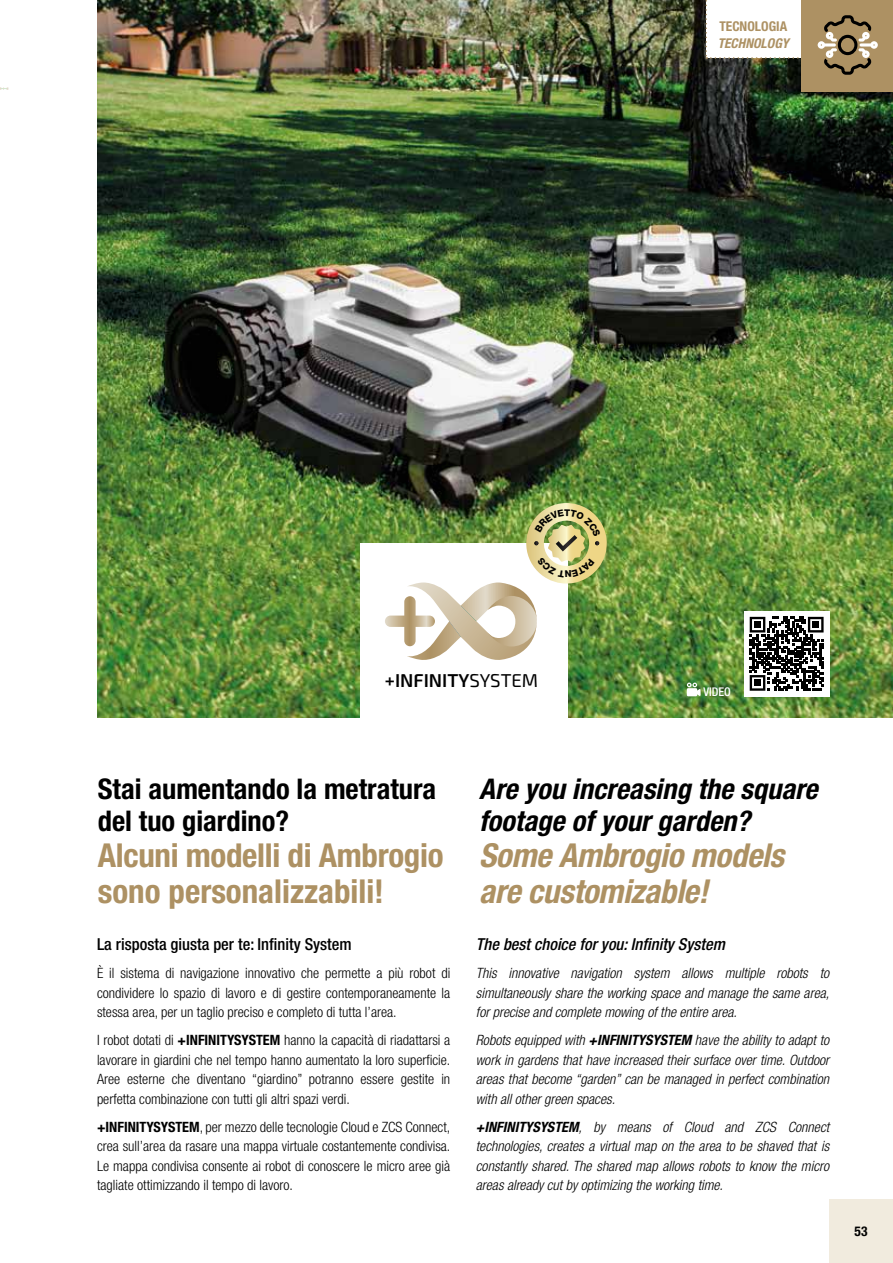
<style>
.page{position:relative;width:893px;height:1263px;background:#fff}
.page>*{position:absolute;margin:0;border:0;box-sizing:border-box;transform-origin:0 0}
.t1{font:700 condensed 33px/36px "Helvetica Neue LT Pro";letter-spacing:-.01em;color:#ad9163}
.t2{font:italic 700 condensed 33px/36px "Helvetica Neue LT Pro";letter-spacing:-.01em;color:#ad9163}
.t3{font:italic 700 condensed 28.5px/31.5px "Helvetica Neue LT Pro";color:#000}
.t4{font:700 condensed 28.5px/31.5px "Helvetica Neue LT Pro";color:#000}
.t5{font:600 18.6px "Exo 2";color:#000}
.t6{font:500 condensed 16.5px "Helvetica Neue LT Pro";color:#000}
.t7{font:italic 500 condensed 16.5px "Helvetica Neue LT Pro";color:#000}
.t8{font:300 condensed 14.25px/19.5px "Helvetica Neue LT Pro";color:#000;text-align:justify}
.t9{font:italic 300 condensed 14.25px/19.5px "Helvetica Neue LT Pro";color:#000;text-align:justify}
.t10{font:700 condensed 13.5px "Helvetica Neue LT Pro";color:#ad9163}
.t11{font:italic 700 condensed 13.5px "Helvetica Neue LT Pro";color:#ad9163}
.t12{font:700 condensed 13.5px "Helvetica Neue LT Pro";color:#000}
.t13{font:500 condensed 12px "Helvetica Neue LT Pro";color:#fff}
.s1{font-weight:400}
.s2{font-weight:700}
</style>
<div class="page">
<div style="left:829px;top:1199px;width:64px;height:64px;background:#f1ebde"></div>
<img style="left:98px;top:0;width:795px;height:718px">
<div style="left:360px;top:543px;width:207px;height:208px;background:#fff"></div>
<svg style="left:687px;top:683px;width:14px;height:13px"></svg>
<div style="left:744px;top:611px;width:85px;height:85px;background:#fff"></div>
<svg style="left:750px;top:617px;width:74px;height:74px"></svg>
<div style="left:754px;top:621px;width:7px;height:7px;background:#000"></div>
<div style="left:812px;top:621px;width:7px;height:7px;background:#000"></div>
<div style="left:754px;top:679px;width:7px;height:7px;background:#000"></div>
<svg style="left:0;top:87px;width:8px;height:3px"></svg>
<svg style="left:706px;top:0;width:95px;height:59px"></svg>
<div style="left:801px;top:0;width:92px;height:92px;background:#ad9163"></div>
<svg style="left:818px;top:15px;width:60px;height:60px"></svg>
<img style="left:385px;top:503px;width:227px;height:158px">
<p class="t10" style="left:719px;top:18px;width:69px">TECNOLOGIA</p>
<p class="t11" style="left:718px;top:35px;width:73px">TECHNOLOGY</p>
<h3 class="t5" style="left:385px;top:669px;width:155px">+INFINITY<span class="s1">SYSTEM</span></h3>
<p class="t13" style="left:703px;top:684px;width:29px">VIDEO</p>
<h2 class="t4" style="left:98px;top:773px;width:340px">Stai aumentando la metratura del tuo giardino?</h2>
<h1 class="t1" style="left:98px;top:836px;width:347px">Alcuni modelli di Ambrogio sono personalizzabili!</h1>
<p class="t6" style="left:97px;top:934px;width:256px">La risposta giusta per te: Infinity System</p>
<p class="t8" style="left:97px;top:963px;width:355px">È il sistema di navigazione innovativo che permette a più robot di condividere lo spazio di lavoro e di gestire contemporaneamente la stessa area, per un taglio preciso e completo di tutta l’area.</p>
<p class="t8" style="left:97px;top:1030px;width:355px">I robot dotati di <span class="s2">+INFINITYSYSTEM</span> hanno la capacità di riadattarsi a lavorare in giardini che nel tempo hanno aumentato la loro superficie.<br>Aree esterne che diventano “giardino” potranno essere gestite in perfetta combinazione con tutti gli altri spazi verdi.</p>
<p class="t8" style="left:97px;top:1117px;width:355px"><span class="s2">+INFINITYSYSTEM</span>, per mezzo delle tecnologie Cloud e ZCS Connect, crea sull’area da rasare una mappa virtuale costantemente condivisa.<br>Le mappa condivisa consente ai robot di conoscere le micro aree già tagliate ottimizzando il tempo di lavoro.</p>
<h2 class="t3" style="left:479px;top:773px;width:340px">Are you increasing the square footage of your garden?</h2>
<h1 class="t2" style="left:479px;top:837px;width:306px">Some Ambrogio models are customizable!</h1>
<p class="t7" style="left:476px;top:934px;width:251px">The best choice for you: Infinity System</p>
<p class="t9" style="left:476px;top:964px;width:355px">This innovative navigation system allows multiple robots to simultaneously share the working space and manage the same area, for precise and complete mowing of the entire area.</p>
<p class="t9" style="left:476px;top:1031px;width:355px">Robots equipped with <span class="s2">+INFINITYSYSTEM</span> have the ability to adapt to work in gardens that have increased their surface over time. Outdoor areas that become “garden” can be managed in perfect combination with all other green spaces.</p>
<p class="t9" style="left:476px;top:1117px;width:355px"><span class="s2">+INFINITYSYSTEM</span>, by means of Cloud and ZCS Connect technologies, creates a virtual map on the area to be shaved that is constantly shared. The shared map allows robots to know the micro areas already cut by optimizing the working time.</p>
<p class="t12" style="left:855px;top:1223px;width:14px">53</p>
</div>
